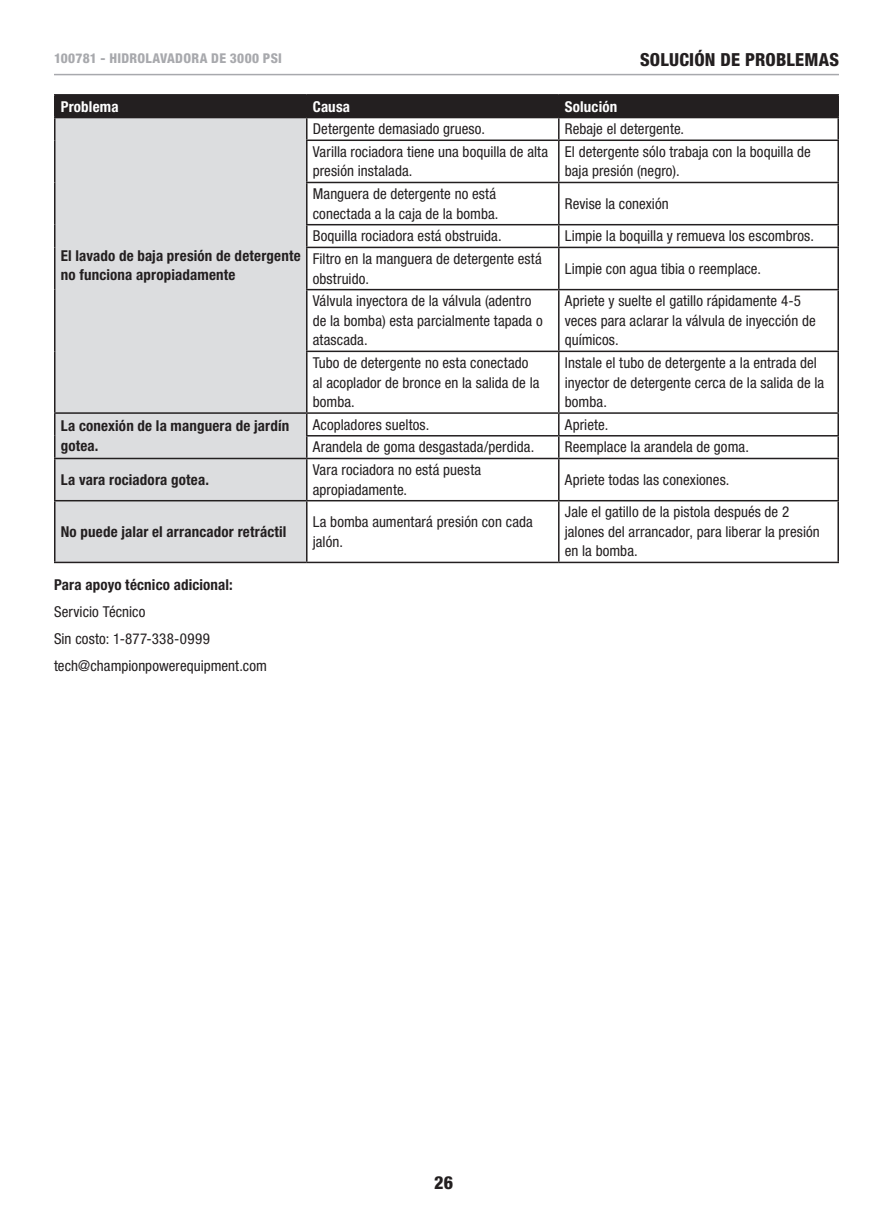
<style>
.page{position:relative;width:893px;height:1212px;background:#fff}
.page>*{position:absolute;margin:0;border:0;box-sizing:border-box;transform-origin:0 0}
.t1{font:800 condensed 18px "Helvetica Neue LT Std";letter-spacing:.01em;color:#231f20}
.t2{font:condensed 15px/19.5px "Helvetica Neue LT Std";letter-spacing:.005em;color:#231f20}
.t3{font:700 condensed 15px/19.5px "Helvetica Neue LT Std";letter-spacing:.01em;color:#231f20}
.t4{font:700 condensed 15px "Helvetica Neue LT Std";letter-spacing:.01em;color:#fff}
.t5{font:800 condensed 13.5px "Helvetica Neue LT Std";letter-spacing:.02em;color:#a8a9ad}
</style>
<div class="page">
<hr style="left:54px;top:74px;width:785px;height:1px;background:#a8a9ad">
<div style="left:56px;top:96px;width:781px;height:21px;background:#231f20"></div>
<div style="left:56px;top:118px;width:250px;height:444px;background:#dcdddf"></div>
<hr style="left:54px;top:94px;width:253px;height:2px;background:#231f20">
<hr style="left:54px;top:96px;width:2px;height:21px;background:#231f20">
<hr style="left:307px;top:94px;width:252px;height:2px;background:#231f20">
<hr style="left:306px;top:96px;width:2px;height:21px;background:#231f20">
<hr style="left:559px;top:94px;width:280px;height:2px;background:#231f20">
<hr style="left:558px;top:96px;width:2px;height:21px;background:#231f20">
<hr style="left:837px;top:96px;width:2px;height:21px;background:#231f20">
<hr style="left:54px;top:117px;width:253px;height:1px;background:#231f20">
<hr style="left:54px;top:118px;width:2px;height:22px;background:#231f20">
<hr style="left:307px;top:117px;width:252px;height:1px;background:#231f20">
<hr style="left:306px;top:118px;width:2px;height:21px;background:#231f20">
<hr style="left:559px;top:117px;width:280px;height:1px;background:#231f20">
<hr style="left:558px;top:118px;width:2px;height:21px;background:#231f20">
<hr style="left:837px;top:118px;width:2px;height:21px;background:#231f20">
<hr style="left:54px;top:140px;width:2px;height:42px;background:#231f20">
<hr style="left:306px;top:139px;width:253px;height:2px;background:#231f20">
<hr style="left:306px;top:141px;width:2px;height:41px;background:#231f20">
<hr style="left:559px;top:139px;width:280px;height:2px;background:#231f20">
<hr style="left:558px;top:141px;width:2px;height:41px;background:#231f20">
<hr style="left:837px;top:141px;width:2px;height:41px;background:#231f20">
<hr style="left:54px;top:182px;width:2px;height:43px;background:#231f20">
<hr style="left:306px;top:182px;width:253px;height:1px;background:#231f20">
<hr style="left:306px;top:183px;width:2px;height:41px;background:#231f20">
<hr style="left:559px;top:182px;width:280px;height:1px;background:#231f20">
<hr style="left:558px;top:183px;width:2px;height:41px;background:#231f20">
<hr style="left:837px;top:183px;width:2px;height:41px;background:#231f20">
<hr style="left:54px;top:225px;width:2px;height:22px;background:#231f20">
<hr style="left:306px;top:224px;width:253px;height:1px;background:#231f20">
<hr style="left:306px;top:225px;width:2px;height:22px;background:#231f20">
<hr style="left:559px;top:224px;width:280px;height:1px;background:#231f20">
<hr style="left:558px;top:225px;width:2px;height:22px;background:#231f20">
<hr style="left:837px;top:225px;width:2px;height:22px;background:#231f20">
<hr style="left:54px;top:247px;width:2px;height:43px;background:#231f20">
<hr style="left:306px;top:247px;width:253px;height:1px;background:#231f20">
<hr style="left:306px;top:248px;width:2px;height:41px;background:#231f20">
<hr style="left:559px;top:247px;width:280px;height:1px;background:#231f20">
<hr style="left:558px;top:248px;width:2px;height:41px;background:#231f20">
<hr style="left:837px;top:248px;width:2px;height:41px;background:#231f20">
<hr style="left:54px;top:290px;width:2px;height:61px;background:#231f20">
<hr style="left:306px;top:289px;width:253px;height:1px;background:#231f20">
<hr style="left:306px;top:290px;width:2px;height:61px;background:#231f20">
<hr style="left:559px;top:289px;width:280px;height:1px;background:#231f20">
<hr style="left:558px;top:290px;width:2px;height:61px;background:#231f20">
<hr style="left:837px;top:290px;width:2px;height:61px;background:#231f20">
<hr style="left:54px;top:351px;width:2px;height:61px;background:#231f20">
<hr style="left:306px;top:351px;width:253px;height:1px;background:#231f20">
<hr style="left:306px;top:352px;width:2px;height:60px;background:#231f20">
<hr style="left:559px;top:351px;width:280px;height:1px;background:#231f20">
<hr style="left:558px;top:352px;width:2px;height:60px;background:#231f20">
<hr style="left:837px;top:352px;width:2px;height:60px;background:#231f20">
<hr style="left:54px;top:412px;width:253px;height:2px;background:#231f20">
<hr style="left:54px;top:414px;width:2px;height:22px;background:#231f20">
<hr style="left:307px;top:412px;width:252px;height:2px;background:#231f20">
<hr style="left:306px;top:414px;width:2px;height:21px;background:#231f20">
<hr style="left:559px;top:412px;width:280px;height:2px;background:#231f20">
<hr style="left:558px;top:414px;width:2px;height:21px;background:#231f20">
<hr style="left:837px;top:414px;width:2px;height:21px;background:#231f20">
<hr style="left:54px;top:436px;width:2px;height:22px;background:#231f20">
<hr style="left:306px;top:435px;width:253px;height:1px;background:#231f20">
<hr style="left:306px;top:436px;width:2px;height:22px;background:#231f20">
<hr style="left:559px;top:435px;width:280px;height:1px;background:#231f20">
<hr style="left:558px;top:436px;width:2px;height:22px;background:#231f20">
<hr style="left:837px;top:436px;width:2px;height:22px;background:#231f20">
<hr style="left:54px;top:458px;width:253px;height:1px;background:#231f20">
<hr style="left:54px;top:459px;width:2px;height:41px;background:#231f20">
<hr style="left:307px;top:458px;width:252px;height:1px;background:#231f20">
<hr style="left:306px;top:459px;width:2px;height:41px;background:#231f20">
<hr style="left:559px;top:458px;width:280px;height:1px;background:#231f20">
<hr style="left:558px;top:459px;width:2px;height:41px;background:#231f20">
<hr style="left:837px;top:459px;width:2px;height:41px;background:#231f20">
<hr style="left:54px;top:500px;width:253px;height:1px;background:#231f20">
<hr style="left:54px;top:501px;width:2px;height:61px;background:#231f20">
<hr style="left:307px;top:500px;width:252px;height:1px;background:#231f20">
<hr style="left:306px;top:501px;width:2px;height:61px;background:#231f20">
<hr style="left:559px;top:500px;width:280px;height:1px;background:#231f20">
<hr style="left:558px;top:501px;width:2px;height:61px;background:#231f20">
<hr style="left:837px;top:501px;width:2px;height:61px;background:#231f20">
<hr style="left:54px;top:562px;width:253px;height:1px;background:#231f20">
<hr style="left:307px;top:562px;width:252px;height:1px;background:#231f20">
<hr style="left:559px;top:562px;width:280px;height:1px;background:#231f20">
<p class="t5" style="left:54px;top:50px;width:76px">100781 - HIDROLA</p>
<p class="t5" style="left:160px;top:50px;width:17px">VADORA</p>
<p class="t5" style="left:211px;top:50px;width:71px">DE 3000 PSI</p>
<p class="t1" style="left:640px;top:49px;width:21px">SOLUC</p>
<p class="t1" style="left:689px;top:49px;width:109px">IÓN DE PROBLEMAS</p>
<p class="t4" style="left:61px;top:97px;width:59px">Problema</p>
<p class="t4" style="left:313px;top:97px;width:39px">Causa</p>
<p class="t4" style="left:565px;top:97px;width:54px">Solución</p>
<p class="t3" style="left:61px;top:246px;width:241px">El lavado de baja presión de detergente no funciona apropiadamente</p>
<p class="t2" style="left:313px;top:119px;width:174px">Detergente demasiado grueso.</p>
<p class="t2" style="left:565px;top:119px;width:121px">Rebaje el detergente.</p>
<p class="t2" style="left:313px;top:142px;width:237px">Varilla rociadora tiene una boquilla de alta presión instalada.</p>
<p class="t2" style="left:565px;top:142px;width:247px">El detergente sólo trabaja con la boquilla de baja presión (negro).</p>
<p class="t2" style="left:313px;top:184px;width:187px">Manguera de detergente no está conectada a la caja de la bomba.</p>
<p class="t2" style="left:565px;top:194px;width:105px">Revise la conexión</p>
<p class="t2" style="left:313px;top:226px;width:190px">Boquilla rociadora está obstruida.</p>
<p class="t2" style="left:565px;top:226px;width:251px">Limpie la boquilla y remueva los escombros.</p>
<p class="t2" style="left:313px;top:249px;width:231px">Filtro en la manguera de detergente está obstruido.</p>
<p class="t2" style="left:565px;top:259px;width:198px">Limpie con agua tibia o reemplace.</p>
<p class="t2" style="left:313px;top:291px;width:231px">Válvula inyectora de la válvula (adentro de la bomba) esta parcialmente tapada o atascada.</p>
<p class="t2" style="left:565px;top:291px;width:252px">Apriete y suelte el gatillo rápidamente 4-5 veces para aclarar la válvula de inyección de químicos.</p>
<p class="t2" style="left:313px;top:353px;width:228px">Tubo de detergente no esta conectado al acoplador de bronce en la salida de la bomba.</p>
<p class="t2" style="left:565px;top:353px;width:261px">Instale el tubo de detergente a la entrada del inyector de detergente cerca de la salida de la bomba.</p>
<p class="t3" style="left:61px;top:416px;width:230px">La conexión de la manguera de jardín gotea.</p>
<p class="t2" style="left:313px;top:415px;width:118px">Acopladores sueltos.</p>
<p class="t2" style="left:565px;top:415px;width:45px">Apriete.</p>
<p class="t2" style="left:313px;top:437px;width:223px">Arandela de goma desgastada/perdida.</p>
<p class="t2" style="left:565px;top:437px;width:186px">Reemplace la arandela de goma.</p>
<p class="t3" style="left:61px;top:470px;width:150px">La vara rociadora gotea.</p>
<p class="t2" style="left:313px;top:460px;width:170px">Vara rociadora no está puesta apropiadamente.</p>
<p class="t2" style="left:565px;top:470px;width:166px">Apriete todas las conexiones.</p>
<p class="t3" style="left:61px;top:522px;width:227px">No puede jalar el arrancador retráctil</p>
<p class="t2" style="left:313px;top:512px;width:221px">La bomba aumentará presión con cada jalón.</p>
<p class="t2" style="left:565px;top:502px;width:257px">Jale el gatillo de la pistola después de 2 jalones del arrancador, para liberar la presión en la bomba.</p>
<p class="t3" style="left:54px;top:575px;width:180px">Para apoyo técnico adicional:</p>
<p class="t2" style="left:54px;top:598px;width:215px;line-height:27px">Servicio Técnico<br>Sin costo: 1-877-338-0999 tech@championpowerequipment.com</p>
<p class="t1" style="left:434px;top:1171px;width:20px">26</p>
</div>
